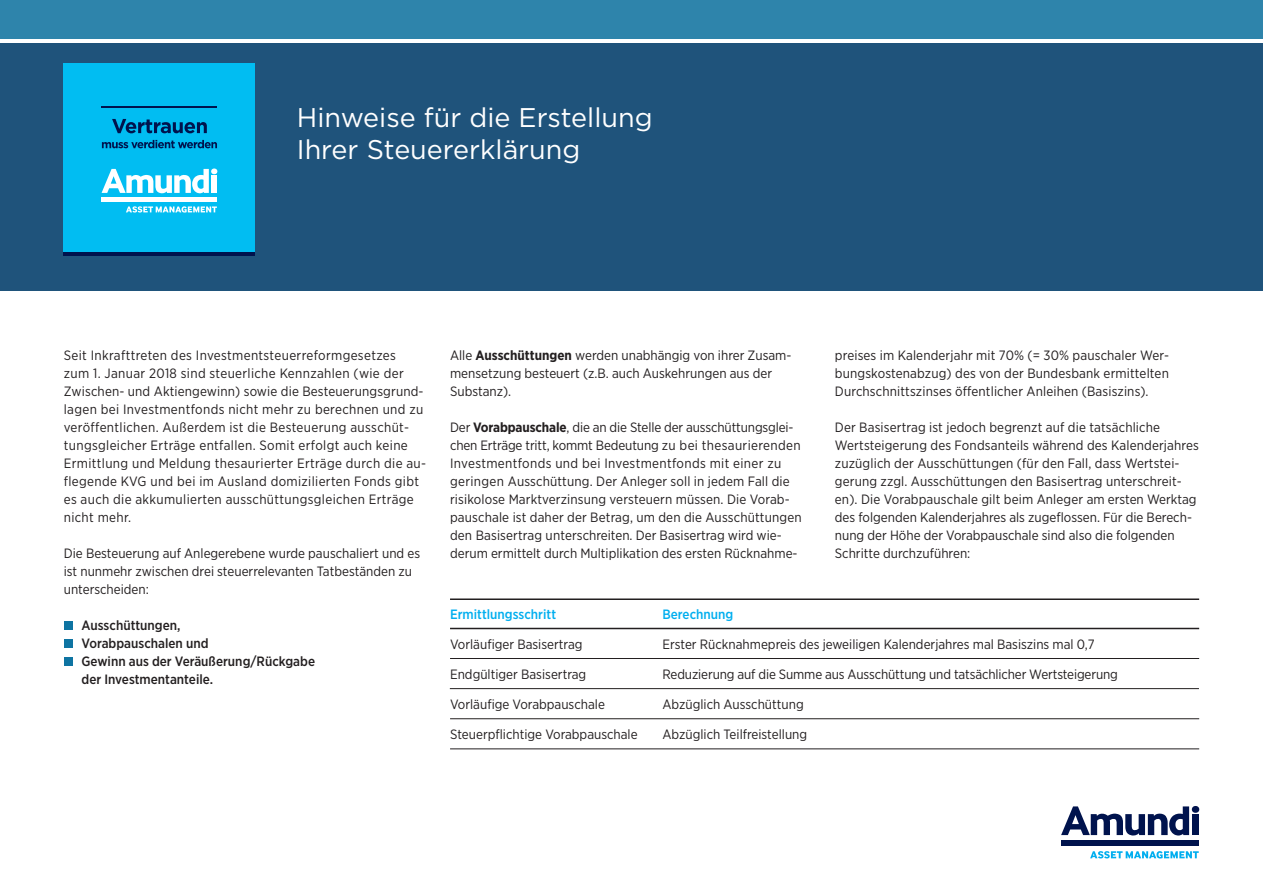
<style>
.page{position:relative;width:1263px;height:893px;background:#fff}
.page>*{position:absolute;margin:0;border:0;box-sizing:border-box;transform-origin:0 0}
.t1{font:27px/32.4px "Gotham";color:#fff}
.t2{font:13.5px/18px "Gotham Narrow";letter-spacing:.01em;color:#231f20}
.t3{font:500 13.5px/18px "Gotham Narrow";color:#231f20}
.t4{font:13.5px "Gotham Narrow";letter-spacing:-.01em;color:#231f20}
.t5{font:500 13.5px "Gotham Narrow";color:#00aeef}
.s1{font-weight:700}
</style>
<div class="page">
<div style="left:64px;top:621px;width:8px;height:9px;background:#0e74a2"></div>
<div style="left:64px;top:639px;width:8px;height:9px;background:#0e74a2"></div>
<div style="left:64px;top:657px;width:8px;height:9px;background:#0e74a2"></div>
<svg style="left:1061px;top:806px;width:128px;height:30px"></svg>
<div style="left:1192px;top:806px;width:7px;height:7px;background:#00134d;border-radius:50%"></div>
<div style="left:1192px;top:814px;width:7px;height:21px;background:#00134d"></div>
<div style="left:1061px;top:840px;width:138px;height:6px;background:#00134d"></div>
<svg style="left:1090px;top:851px;width:109px;height:8px"></svg>
<hr style="left:450px;top:628px;width:749px;height:1px;background:#231f20">
<div style="left:0;top:0;width:1263px;height:39px;background:#2e84ab"></div>
<div style="left:0;top:43px;width:1263px;height:248px;background:#1f537b"></div>
<hr style="left:450px;top:658px;width:749px;height:1px;background:#231f20">
<hr style="left:450px;top:688px;width:749px;height:1px;background:#231f20">
<hr style="left:450px;top:749px;width:749px;height:1px;background:#231f20">
<hr style="left:450px;top:718px;width:749px;height:1px;background:#231f20">
<hr style="left:450px;top:598px;width:749px;height:2px;background:#231f20">
<div style="left:64px;top:64px;width:191px;height:191px;background:#01bdf2"></div>
<hr style="left:64px;top:252px;width:191px;height:3px;background:#00134d">
<div style="left:102px;top:197px;width:115px;height:5px;background:#fff"></div>
<svg style="left:102px;top:169px;width:115px;height:24px"></svg>
<div style="left:212px;top:175px;width:5px;height:18px;background:#fff"></div>
<svg style="left:126px;top:206px;width:91px;height:7px"></svg>
<hr style="left:102px;top:106px;width:115px;height:2px;background:#00134d">
<svg style="left:102px;top:140px;width:115px;height:8px"></svg>
<svg style="left:112px;top:119px;width:95px;height:14px"></svg>
<h1 class="t1" style="left:297px;top:100px;width:357px">Hinweise für die Erstellung<br>Ihrer Steuererklärung</h1>
<p class="t2" style="left:64px;top:346px;width:364px">Seit Inkrafttreten des Investmentsteuerreformgesetzes<br>zum 1. Januar 2018 sind steuerliche Kennzahlen (wie der Zwischen- und Aktiengewinn) sowie die Besteuerungsgrund&shy;lagen bei Investmentfonds nicht mehr zu berechnen und zu veröffentlichen. Außerdem ist die Besteuerung ausschüt&shy;tungsgleicher Erträge entfallen. Somit erfolgt auch keine Ermittlung und Meldung thesaurierter Erträge durch die au&shy;flegende KVG und bei im Ausland domizilierten Fonds gibt es auch die akkumulierten ausschüttungsgleichen Erträge nicht mehr.</p>
<p class="t2" style="left:64px;top:544px;width:358px">Die Besteuerung auf Anlegerebene wurde pauschaliert und es ist nunmehr zwischen drei steuerrelevanten Tatbeständen zu unterscheiden:</p>
<p class="t3" style="left:82px;top:616px;width:235px">Ausschüttungen,<br>Vorabpauschalen und<br>Gewinn aus der Veräußerung/Rückgabe der Investmentanteile.</p>
<p class="t2" style="left:450px;top:346px;width:343px">Alle <span class="s1">Ausschüttungen</span> werden unabhängig von ihrer Zusam&shy;mensetzung besteuert (z.B. auch Auskehrungen aus der<br>Substanz).</p>
<p class="t2" style="left:450px;top:418px;width:353px">Der <span class="s1">Vorabpauschale</span>, die an die Stelle der ausschüttungsglei&shy;chen Erträge tritt, kommt Bedeutung zu bei thesaurierenden Investmentfonds und bei Investmentfonds mit einer zu geringen Ausschüttung. Der Anleger soll in jedem Fall die risikolose Marktverzinsung versteuern müssen. Die Vorab&shy;pauschale ist daher der Betrag, um den die Ausschüttungen den Basisertrag unterschreiten. Der Basisertrag wird wie&shy;derum ermittelt durch Multiplikation des ersten Rücknahme-</p>
<p class="t2" style="left:835px;top:346px;width:336px;text-align:justify">preises im Kalenderjahr mit 70% (= 30% pauschaler Wer&shy;bungskostenabzug) des von der Bundesbank ermittelten Durchschnittszinses öffentlicher Anleihen (Basiszins).</p>
<p class="t2" style="left:835px;top:418px;width:365px">Der Basisertrag ist jedoch begrenzt auf die tatsächliche Wertsteigerung des Fondsanteils während des Kalenderjahres zuzüglich der Ausschüttungen (für den Fall, dass Wertstei&shy;gerung zzgl. Ausschüttungen den Basisertrag unterschreit&shy;en). Die Vorabpauschale gilt beim Anleger am ersten Werktag des folgenden Kalenderjahres als zugeflossen. Für die Berech&shy;nung der Höhe der Vorabpauschale sind also die folgenden Schritte durchzuführen:</p>
<p class="t5" style="left:450px;top:606px;width:108px">Ermittlungsschritt</p>
<p class="t2" style="left:450px;top:635px;width:134px">Vorläufiger Basisertrag</p>
<p class="t2" style="left:450px;top:665px;width:138px">Endgültiger Basisertrag</p>
<p class="t2" style="left:450px;top:695px;width:156px">Vorläufige Vorabpauschale</p>
<p class="t2" style="left:450px;top:725px;width:189px">Steuerpflichtige Vorabpauschale</p>
<p class="t5" style="left:662px;top:606px;width:72px">Berechnung</p>
<p class="t2" style="left:662px;top:635px;width:434px">Erster Rücknahmepreis des jeweiligen Kalenderjahres mal Basiszins mal 0,7</p>
<p class="t4" style="left:662px;top:666px;width:457px">Reduzierung auf die Summe aus Ausschüttung und tatsächlicher Wertsteigerung</p>
<p class="t2" style="left:662px;top:695px;width:143px">Abzüglich Ausschüttung</p>
<p class="t2" style="left:662px;top:725px;width:146px">Abzüglich Teilfreistellung</p>
</div>
